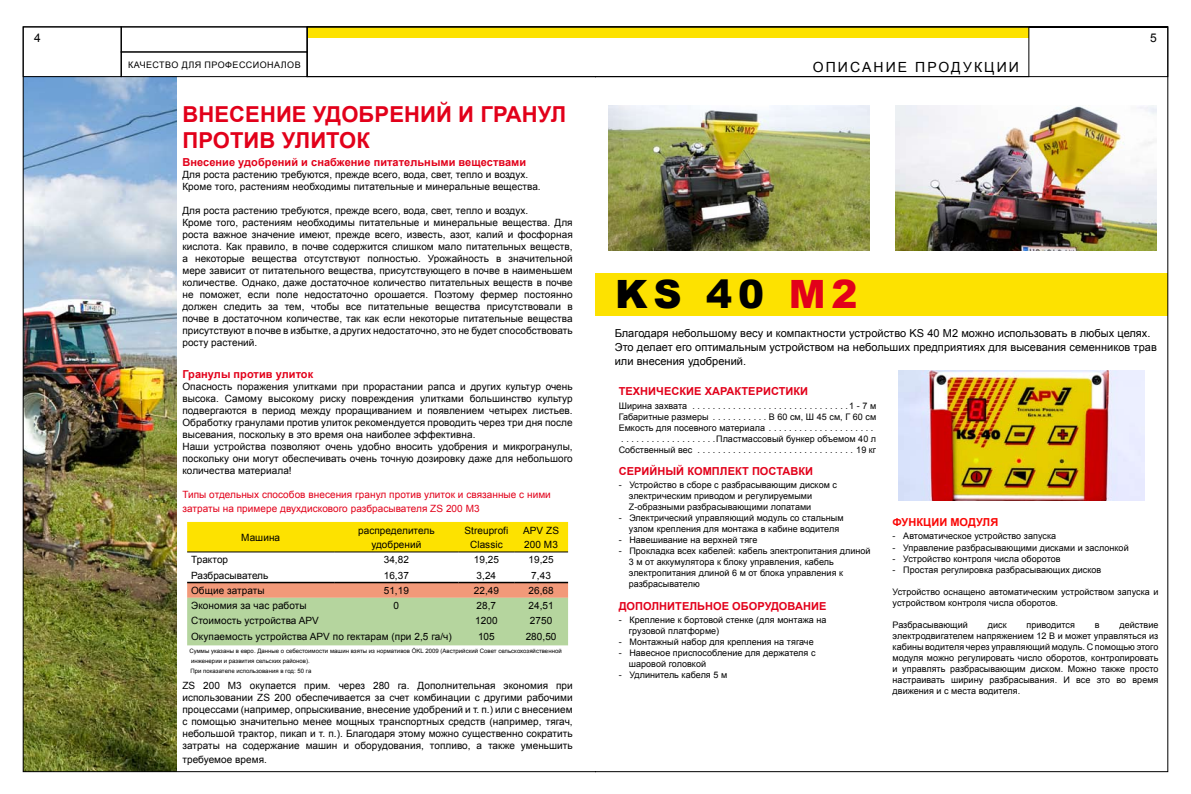
<style>
.page{position:relative;width:1191px;height:794px;background:#fff}
.page>*{position:absolute;margin:0;border:0;box-sizing:border-box;transform-origin:0 0}
.t1{font:900 39px "Arial";color:#000}
.t2{font:700 22px/26px "Arial";letter-spacing:.005em;color:#e2001a}
.t3{font:14px "Arial";color:#000}
.t4{font:12px "Arial";color:#000}
.t5{font:11px/14px "Arial";letter-spacing:.005em;color:#000}
.t6{font:700 11px "Arial";letter-spacing:.005em;color:#e2001a}
.t7{font:700 11px "Arial";letter-spacing:.005em;color:#fa0605}
.t8{font:10px/12px "Arial";letter-spacing:.005em;color:#000}
.t9{font:10px/14px "Arial";letter-spacing:.005em;color:#e2001a}
.t10{font:9px/11px "Arial";letter-spacing:.005em;color:#000}
.t11{font:9px "Arial";letter-spacing:.05em;color:#000}
.t12{font:6px/10px "Arial";letter-spacing:.005em;color:#000}
.s1{color:#e2001a}
</style>
<div class="page">
<img style="left:23px;top:77px;width:572px;height:695px">
<div style="left:23px;top:26px;width:99px;height:51px;border:1px solid #000"></div>
<div style="left:120px;top:26px;width:188px;height:26px;border:1px solid #000"></div>
<div style="left:120px;top:51px;width:188px;height:26px;border:1px solid #000"></div>
<svg style="left:595px;top:77px;width:573px;height:695px"></svg>
<svg style="left:307px;top:26px;width:861px;height:51px"></svg>
<p class="t4" style="left:34px;top:30px;width:8px">4</p>
<p class="t4" style="left:1150px;top:30px;width:8px">5</p>
<p class="t11" style="left:128px;top:59px;width:174px">КАЧЕСТВО ДЛЯ ПРОФЕССИОНАЛОВ</p>
<h3 class="t3" style="left:812px;top:58px;width:26px">Описание</h3>
<h3 class="t3" style="left:915px;top:58px;width:12px">продук</h3>
<h3 class="t3" style="left:984px;top:58px;width:24px">ции</h3>
<h2 class="t2" style="left:182px;top:102px;width:385px">ВНЕСЕНИЕ УДОБРЕНИЙ И ГРАНУЛ<br>ПРОТИВ УЛИТОК</h2>
<p class="t6" style="left:182px;top:155px;width:345px">Внесение удобрений и снабжение питательными веществами</p>
<p class="t8" style="left:182px;top:168px;width:360px">Для роста растению требуются, прежде всего, вода, свет, тепло и воздух.<br>Кроме того, растениям необходимы питательные и минеральные вещества.</p>
<p class="t8" style="left:182px;top:204px;width:392px">Для роста растению требуются, прежде всего, вода, свет, тепло и воздух.<br>Кроме того, растениям необходимы питательные и минеральные вещества. Для роста важное значение имеют, прежде всего, известь, азот, калий и фосфорная кислота. Как правило, в почве содержится слишком мало питательных веществ, а некоторые вещества отсутствуют полностью. Урожайность в значительной мере зависит от питательного вещества, присутствующего в почве в наименьшем количестве. Однако, даже достаточное количество питательных веществ в почве не поможет, если поле недостаточно орошается. Поэтому фермер постоянно должен следить за тем, чтобы все питательные вещества присутствовали в почве в достаточном количестве, так как если некоторые питательные вещества присутствуют в почве в избытке, а других недостаточно, это не будет способствовать росту растений.</p>
<p class="t6" style="left:182px;top:367px;width:132px">Гранулы против улиток</p>
<p class="t8" style="left:182px;top:380px;width:392px">Опасность поражения улитками при прорастании рапса и других культур очень высока. Самому высокому риску повреждения улитками большинство культур подвергаются в период между проращиванием и появлением четырех листьев.<br>Обработку гранулами против улиток рекомендуется проводить через три дня после высевания, поскольку в это время она наиболее эффективна.<br>Наши устройства позволяют очень удобно вносить удобрения и микрогранулы, поскольку они могут обеспечивать очень точную дозировку даже для небольшого количества материала!</p>
<p class="t9" style="left:182px;top:487px;width:370px">Типы отдельных способов внесения гранул против улиток и связанные с ними затраты на примере двухдискового разбрасывателя ZS 200 M3</p>
<p class="t8" style="left:241px;top:531px;width:40px">Машина</p>
<p class="t8" style="left:358px;top:523px;width:78px;line-height:14px;text-align:center">распределитель удобрений</p>
<p class="t8" style="left:464px;top:523px;width:45px;line-height:14px;text-align:center">Streuprofi<br>Classic</p>
<p class="t8" style="left:523px;top:523px;width:37px;line-height:14px">APV ZS<br>200 M3</p>
<p class="t8" style="left:191px;top:554px;width:39px">Трактор</p>
<p class="t8" style="left:384px;top:554px;width:27px">34,82</p>
<p class="t8" style="left:474px;top:554px;width:27px">19,25</p>
<p class="t8" style="left:528px;top:554px;width:27px">19,25</p>
<p class="t8" style="left:191px;top:569px;width:79px">Разбрасыватель</p>
<p class="t8" style="left:384px;top:569px;width:27px">16,37</p>
<p class="t8" style="left:476px;top:569px;width:21px">3,24</p>
<p class="t8" style="left:531px;top:569px;width:21px">7,43</p>
<p class="t8" style="left:191px;top:584px;width:75px">Общие затраты</p>
<p class="t8" style="left:384px;top:584px;width:27px">51,19</p>
<p class="t8" style="left:474px;top:584px;width:27px">22,49</p>
<p class="t8" style="left:528px;top:584px;width:27px">26,68</p>
<p class="t8" style="left:191px;top:599px;width:117px">Экономия за час работы</p>
<p class="t8" style="left:393px;top:599px;width:7px">0</p>
<p class="t8" style="left:476px;top:599px;width:21px">28,7</p>
<p class="t8" style="left:528px;top:599px;width:27px">24,51</p>
<p class="t8" style="left:191px;top:615px;width:129px">Стоимость устройства APV</p>
<p class="t8" style="left:475px;top:615px;width:24px">1200</p>
<p class="t8" style="left:530px;top:615px;width:24px">2750</p>
<p class="t8" style="left:191px;top:630px;width:262px">Окупаемость устройства APV по гектарам (при 2,5 га/ч)</p>
<p class="t8" style="left:478px;top:630px;width:18px">105</p>
<p class="t8" style="left:526px;top:630px;width:32px">280,50</p>
<p class="t12" style="left:189px;top:646px;width:374px">Суммы указаны в евро. Данные о себестоимости машин взяты из нормативов ÖKL 2009 (Австрийский Совет сельскохозяйственной инженерии и развития сельских районов).<br>При показателе использования в год: 50 га</p>
<p class="t8" style="left:182px;top:680px;width:392px;text-align:justify">ZS 200 M3 окупается прим. через 280 га. Дополнительная экономия при использовании ZS 200 обеспечивается за счет комбинации с другими рабочими процессами (например, опрыскивание, внесение удобрений и т. п.) или с внесением с помощью значительно менее мощных транспортных средств (например, тягач, небольшой трактор, пикап и т. п.). Благодаря этому можно существенно сократить затраты на содержание машин и оборудования, топливо, а также уменьшить</p>
<p class="t8" style="left:182px;top:754px;width:86px">требуемое время.</p>
<h1 class="t1" style="left:615px;top:265px;width:244px">KS 40 <span class="s1">M2</span></h1>
<p class="t5" style="left:614px;top:326px;width:543px">Благодаря небольшому весу и компактности устройство KS 40 M2 можно использовать в любых целях.<br>Это делает его оптимальным устройством на небольших предприятиях для высевания семенников трав или внесения удобрений.</p>
<p class="t6" style="left:618px;top:384px;width:191px">ТЕХНИЧЕСКИЕ ХАРАКТЕРИСТИКИ</p>
<p class="t10" style="left:618px;top:400px;width:78px">Ширина захвата ..............................</p>
<p class="t10" style="left:849px;top:400px;width:28px">1 - 7 м</p>
<p class="t10" style="left:618px;top:411px;width:98px">Габаритные размеры ...........</p>
<p class="t10" style="left:769px;top:411px;width:109px">В 60 cм, Ш 45 cм, Г 60 cм</p>
<p class="t10" style="left:618px;top:422px;width:154px">Емкость для посевного материала .....................</p>
<p class="t10" style="left:716px;top:433px;width:161px">Пластмассовый бункер объемом 40 л</p>
<p class="t10" style="left:618px;top:444px;width:80px">Собственный вес ................................</p>
<p class="t10" style="left:856px;top:444px;width:21px">19 кг</p>
<p class="t6" style="left:618px;top:463px;width:196px">СЕРИЙНЫЙ КОМПЛЕКТ ПОСТАВКИ</p>
<p class="t10" style="left:629px;top:480px;width:210px;text-indent:-10px">- Устройство в сборе с разбрасывающим диском с электрическим приводом и регулируемыми<br>Z-образными разбрасывающими лопатами</p>
<p class="t10" style="left:629px;top:513px;width:216px;text-indent:-10px">- Электрический управляющий модуль со стальным узлом крепления для монтажа в кабине водителя</p>
<p class="t10" style="left:618px;top:535px;width:140px">- Навешивание на верхней тяге</p>
<p class="t10" style="left:629px;top:546px;width:243px;text-indent:-10px">- Прокладка всех кабелей: кабель электропитания длиной 3 м от аккумулятора к блоку управления, кабель электропитания длиной 6 м от блока управления к разбрасывателю</p>
<p class="t6" style="left:618px;top:598px;width:209px">ДОПОЛНИТЕЛЬНОЕ ОБОРУДОВАНИЕ</p>
<p class="t10" style="left:629px;top:615px;width:199px;text-indent:-10px">- Крепление к бортовой стенке (для монтажа на грузовой платформе)</p>
<p class="t10" style="left:618px;top:637px;width:196px">- Монтажный набор для крепления на тягаче</p>
<p class="t10" style="left:629px;top:648px;width:188px;text-indent:-10px">- Навесное приспособление для держателя с шаровой головкой</p>
<p class="t10" style="left:618px;top:670px;width:110px">- Удлинитель кабеля 5 м</p>
<p class="t7" style="left:892px;top:514px;width:107px">ФУНКЦИИ МОДУЛЯ</p>
<p class="t10" style="left:892px;top:531px;width:165px">- Автоматическое устройство запуска</p>
<p class="t10" style="left:892px;top:542px;width:238px">- Управление разбрасывающими дисками и заслонкой</p>
<p class="t10" style="left:892px;top:553px;width:170px">- Устройство контроля числа оборотов</p>
<p class="t10" style="left:892px;top:564px;width:210px">- Простая регулировка разбрасывающих дисков</p>
<p class="t10" style="left:892px;top:586px;width:267px">Устройство оснащено автоматическим устройством запуска и устройством контроля числа оборотов.</p>
<p class="t10" style="left:892px;top:619px;width:77px">Разбрасывающий</p>
<p class="t10" style="left:987px;top:619px;width:20px">диск</p>
<p class="t10" style="left:1026px;top:619px;width:50px">приводится</p>
<p class="t10" style="left:1094px;top:619px;width:6px">в</p>
<p class="t10" style="left:892px;top:619px;width:267px;text-align:justify;text-indent:227px">действие электродвигателем напряжением 12 В и может управляться из кабины водителя через управляющий модуль. С помощью этого модуля можно регулировать число оборотов, контролировать и управлять разбрасывающим диском. Можно также просто настраивать ширину разбрасывания. И все это во время движения и с места водителя.</p>
</div>
